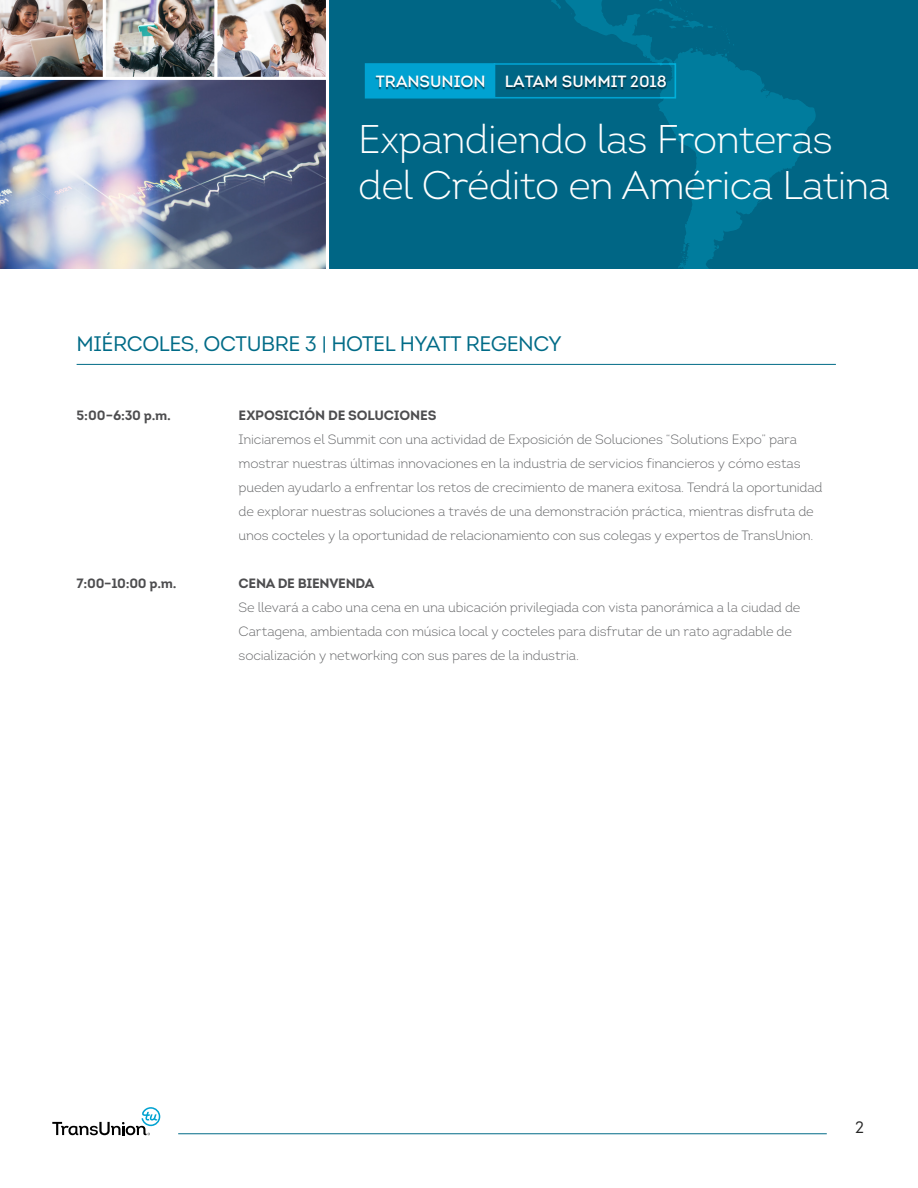
<style>
.page{position:relative;width:918px;height:1188px;background:#fff}
.page>*{position:absolute;margin:0;border:0;box-sizing:border-box;transform-origin:0 0}
.t1{font:300 39.9px/46px "Intro";letter-spacing:-.02em;color:#fff}
.t2{font:21px "Intro Regular Caps";letter-spacing:-.02em;color:#006b87}
.t3{font:16.5px "Intro Regular Caps";color:#262626}
.t4{font:600 16.2px "Intro";color:#fff}
.t5{font:300 13.5px/24px "Intro";letter-spacing:-.015em;color:#636466}
.t6{font:13.5px "Intro Bold Caps";letter-spacing:-.02em;color:#4d4d4f}
.t7{font:700 13.5px "Intro";letter-spacing:-.02em;color:#4d4d4f}
</style>
<div class="page">
<hr style="left:178px;top:1133px;width:649px;height:1px;background:#006b87">
<svg style="left:52px;top:1107px;width:108px;height:28px"></svg>
<hr style="left:77px;top:364px;width:759px;height:1px;background:#006b87">
<div style="left:311px;top:0;width:607px;height:269px;background:#006685"></div>
<img style="left:0;top:0;width:214px;height:77px">
<img style="left:217px;top:0;width:109px;height:77px">
<img style="left:0;top:80px;width:326px;height:189px">
<hr style="left:0;top:77px;width:326px;height:3px;background:#fff">
<hr style="left:326px;top:0;width:3px;height:269px;background:#fff">
<hr style="left:103px;top:0;width:3px;height:77px;background:#fff">
<svg style="left:364px;top:0;width:452px;height:269px"></svg>
<p class="t4" style="left:376px;top:71px;width:293px">TRANSUNION LATAM SUMMIT 2018</p>
<h1 class="t1" style="left:358px;top:116px;width:533px">Expandiendo las Fronteras del Crédito en América Latina</h1>
<h2 class="t2" style="left:77px;top:330px;width:487px">MIÉRCOLES, OCTUBRE 3 | HOTEL HYATT REGENCY</h2>
<p class="t7" style="left:77px;top:406px;width:96px">5:00–6:30 p.m.</p>
<p class="t6" style="left:239px;top:406px;width:200px">EXPOSICIÓN DE SOLUCIONES</p>
<p class="t5" style="left:239px;top:427px;width:586px">Iniciaremos el Summit con una actividad de Exposición de Soluciones “Solutions Expo” para mostrar nuestras últimas innovaciones en la industria de servicios financieros y cómo estas pueden ayudarlo a enfrentar los retos de crecimiento de manera exitosa. Tendrá la oportunidad de explorar nuestras soluciones a través de una demonstración práctica, mientras disfruta de unos cocteles y la oportunidad de relacionamiento con sus colegas y expertos de TransUnion.</p>
<p class="t7" style="left:77px;top:574px;width:101px">7:00–10:00 p.m.</p>
<p class="t6" style="left:239px;top:574px;width:137px">CENA DE BIENVENDA</p>
<p class="t5" style="left:239px;top:595px;width:563px">Se llevará a cabo una cena en una ubicación privilegiada con vista panorámica a la ciudad de<br>Cartagena, ambientada con música local y cocteles para disfrutar de un rato agradable de socialización y networking con sus pares de la industria.</p>
<p class="t3" style="left:855px;top:1117px;width:10px">2</p>
</div>
